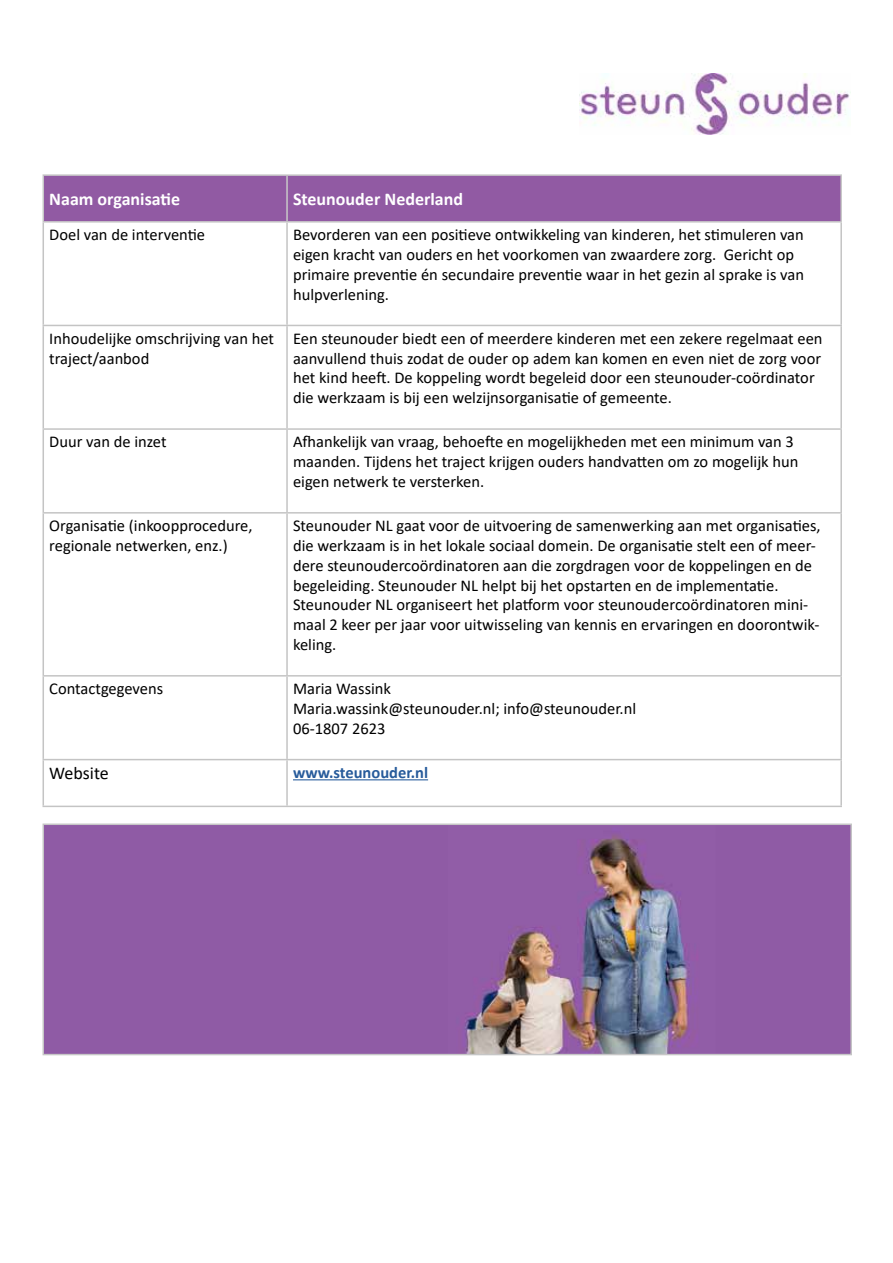
<style>
.page{position:relative;width:893px;height:1263px;background:#fff}
.page>*{position:absolute;margin:0;border:0;box-sizing:border-box;transform-origin:0 0}
.t1{font:700 18px "Calibri";color:#fff}
.t2{font:18px "Calibri";color:#000}
.t3{font:16.5px/19.8px "Calibri";color:#000}
.t4{font:700 16.5px "Calibri";color:#275b9b}
</style>
<div class="page">
<div style="left:44px;top:176px;width:796px;height:45px;background:#915aa3"></div>
<hr style="left:43px;top:174px;width:244px;height:2px;background:#c8c8c8">
<hr style="left:43px;top:176px;width:1px;height:45px;background:#c8c8c8">
<hr style="left:287px;top:174px;width:555px;height:2px;background:#c8c8c8">
<hr style="left:286px;top:176px;width:2px;height:45px;background:#c8c8c8">
<hr style="left:840px;top:176px;width:2px;height:45px;background:#c8c8c8">
<hr style="left:43px;top:221px;width:244px;height:2px;background:#c8c8c8">
<hr style="left:287px;top:221px;width:555px;height:2px;background:#c8c8c8">
<hr style="left:43px;top:223px;width:1px;height:102px;background:#c4c4c4">
<hr style="left:286px;top:223px;width:2px;height:102px;background:#c4c4c4">
<hr style="left:840px;top:223px;width:2px;height:102px;background:#c4c4c4">
<hr style="left:43px;top:325px;width:244px;height:1px;background:#c4c4c4">
<hr style="left:43px;top:326px;width:1px;height:102px;background:#c4c4c4">
<hr style="left:287px;top:325px;width:555px;height:1px;background:#c4c4c4">
<hr style="left:286px;top:326px;width:2px;height:102px;background:#c4c4c4">
<hr style="left:840px;top:326px;width:2px;height:102px;background:#c4c4c4">
<hr style="left:43px;top:428px;width:244px;height:2px;background:#c4c4c4">
<hr style="left:43px;top:430px;width:1px;height:82px;background:#c4c4c4">
<hr style="left:287px;top:428px;width:555px;height:2px;background:#c4c4c4">
<hr style="left:286px;top:430px;width:2px;height:82px;background:#c4c4c4">
<hr style="left:840px;top:430px;width:2px;height:82px;background:#c4c4c4">
<hr style="left:43px;top:512px;width:244px;height:2px;background:#c4c4c4">
<hr style="left:43px;top:514px;width:1px;height:161px;background:#c4c4c4">
<hr style="left:287px;top:512px;width:555px;height:2px;background:#c4c4c4">
<hr style="left:286px;top:514px;width:2px;height:161px;background:#c4c4c4">
<hr style="left:840px;top:514px;width:2px;height:161px;background:#c4c4c4">
<hr style="left:43px;top:675px;width:244px;height:1px;background:#c4c4c4">
<hr style="left:43px;top:676px;width:1px;height:83px;background:#c4c4c4">
<hr style="left:287px;top:675px;width:555px;height:1px;background:#c4c4c4">
<hr style="left:286px;top:676px;width:2px;height:83px;background:#c4c4c4">
<hr style="left:840px;top:676px;width:2px;height:83px;background:#c4c4c4">
<hr style="left:43px;top:759px;width:244px;height:1px;background:#c4c4c4">
<hr style="left:43px;top:760px;width:1px;height:46px;background:#c4c4c4">
<hr style="left:287px;top:759px;width:555px;height:1px;background:#c4c4c4">
<hr style="left:286px;top:760px;width:2px;height:46px;background:#c4c4c4">
<hr style="left:840px;top:760px;width:2px;height:46px;background:#c4c4c4">
<hr style="left:43px;top:806px;width:244px;height:1px;background:#c4c4c4">
<hr style="left:287px;top:806px;width:555px;height:1px;background:#c4c4c4">
<hr style="left:293px;top:779px;width:135px;height:1px;background:#275b9b">
<img style="left:579px;top:74px;width:271px;height:60px">
<img style="left:46px;top:826px;width:803px;height:226px">
<div style="left:43px;top:823px;width:809px;height:232px;border:2px solid #c6c6c6"></div>
<p class="t1" style="left:49px;top:187px;width:132px">Naam organisatie</p>
<p class="t1" style="left:293px;top:187px;width:172px">Steunouder Nederland</p>
<p class="t3" style="left:49px;top:224px;width:157px">Doel van de interventie</p>
<p class="t3" style="left:293px;top:224px;width:512px">Bevorderen van een positieve ontwikkeling van kinderen, het stimuleren van eigen kracht van ouders en het voorkomen van zwaardere zorg. Gericht op primaire preventie én secundaire preventie waar in het gezin al sprake is van hulpverlening.</p>
<p class="t3" style="left:49px;top:328px;width:226px">Inhoudelijke omschrijving van het traject/aanbod</p>
<p class="t3" style="left:293px;top:328px;width:531px">Een steunouder biedt een of meerdere kinderen met een zekere regelmaat een aanvullend thuis zodat de ouder op adem kan komen en even niet de zorg voor het kind heeft. De koppeling wordt begeleid door een steunouder-coördinator die werkzaam is bij een welzijnsorganisatie of gemeente.</p>
<p class="t3" style="left:49px;top:432px;width:119px">Duur van de inzet</p>
<p class="t3" style="left:293px;top:432px;width:507px">Afhankelijk van vraag, behoefte en mogelijkheden met een minimum van 3 maanden. Tijdens het traject krijgen ouders handvatten om zo mogelijk hun eigen netwerk te versterken.</p>
<p class="t3" style="left:49px;top:515px;width:205px">Organisatie (inkoopprocedure, regionale netwerken, enz.)</p>
<p class="t3" style="left:293px;top:515px;width:529px">Steunouder NL gaat voor de uitvoering de samenwerking aan met organisaties, die werkzaam is in het lokale sociaal domein. De organisatie stelt een of meer&shy;dere steunoudercoördinatoren aan die zorgdragen voor de koppelingen en de begeleiding. Steunouder NL helpt bij het opstarten en de implementatie.<br>Steunouder NL organiseert het platform voor steunoudercoördinatoren mini&shy;maal 2 keer per jaar voor uitwisseling van kennis en ervaringen en doorontwik&shy;keling.</p>
<p class="t3" style="left:49px;top:678px;width:115px">Contactgegevens</p>
<p class="t3" style="left:293px;top:678px;width:345px">Maria Wassink<br>Maria.wassink@steunouder.nl; info@steunouder.nl<br>06-1807 2623</p>
<p class="t2" style="left:49px;top:761px;width:61px">Website</p>
<p class="t4" style="left:293px;top:761px;width:137px">www.steunouder.nl</p>
</div>
